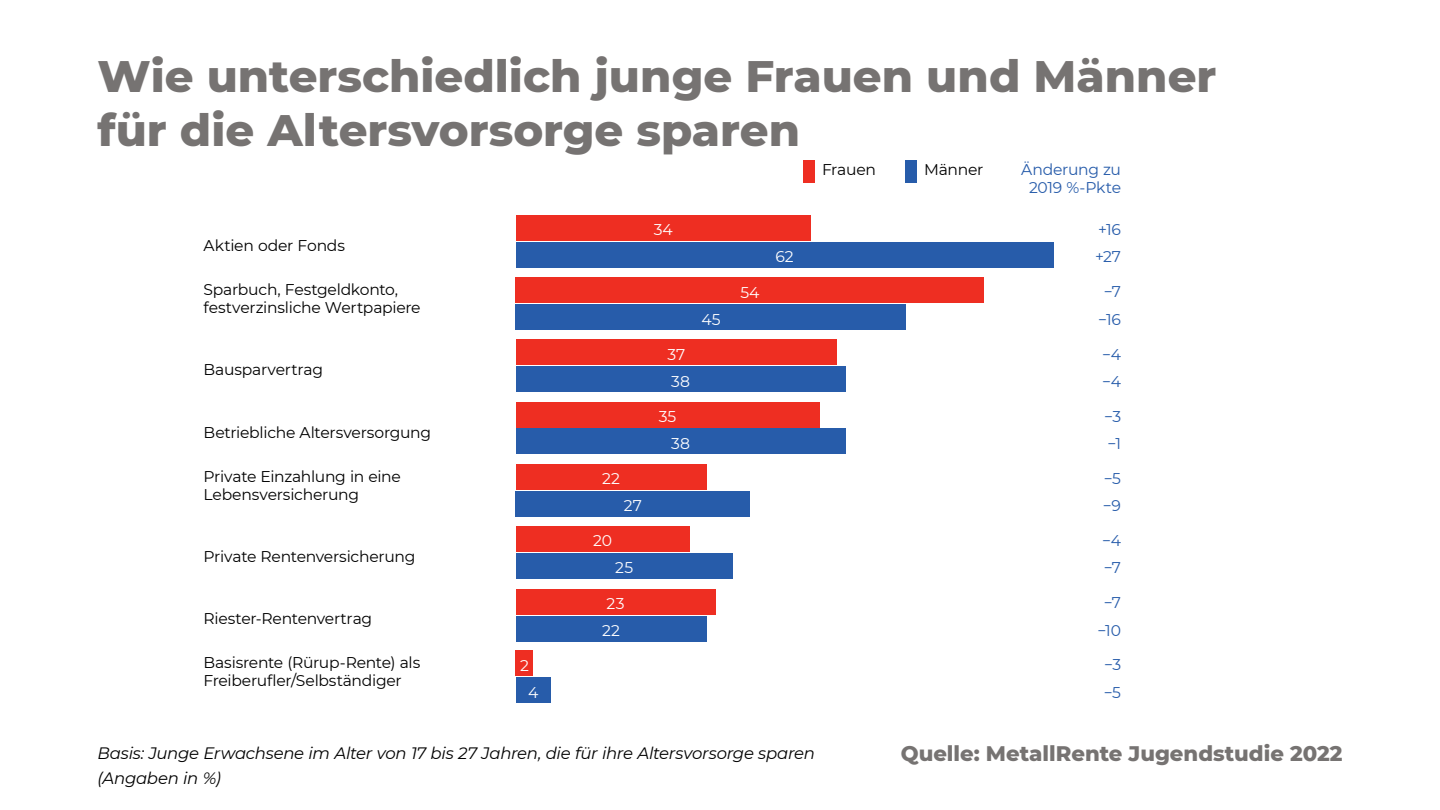
<style>
.page{position:relative;width:1440px;height:810px;background:#fff}
.page>*{position:absolute;margin:0;border:0;box-sizing:border-box;transform-origin:0 0}
.t1{font:800 45px/54px "Montserrat";color:#767372}
.t2{font:800 21.52px "Montserrat";color:#767372}
.t3{font:italic 16.5px/24.6px "Montserrat";letter-spacing:-.015em;color:#000}
.t4{font:15.52px/18.1px "Montserrat";letter-spacing:-.015em;color:#000}
.t5{font:15.52px/27.2px "Montserrat";letter-spacing:-.015em;color:#275caa}
.t6{font:15.52px "Montserrat";color:#fff}
</style>
<div class="page">
<div style="left:804px;top:160px;width:11px;height:23px;background:#ee2e22"></div>
<div style="left:516px;top:339px;width:321px;height:26px;background:#ee2e22"></div>
<div style="left:516px;top:277px;width:468px;height:26px;background:#ee2e22"></div>
<div style="left:906px;top:160px;width:11px;height:23px;background:#275caa"></div>
<div style="left:516px;top:242px;width:538px;height:26px;background:#275caa"></div>
<div style="left:516px;top:215px;width:295px;height:26px;background:#ee2e22"></div>
<div style="left:516px;top:304px;width:390px;height:26px;background:#275caa"></div>
<div style="left:516px;top:366px;width:329px;height:26px;background:#275caa"></div>
<div style="left:516px;top:429px;width:329px;height:25px;background:#275caa"></div>
<div style="left:516px;top:402px;width:303px;height:25px;background:#ee2e22"></div>
<div style="left:516px;top:491px;width:234px;height:25px;background:#275caa"></div>
<div style="left:516px;top:464px;width:191px;height:26px;background:#ee2e22"></div>
<div style="left:516px;top:553px;width:217px;height:26px;background:#275caa"></div>
<div style="left:516px;top:526px;width:173px;height:26px;background:#ee2e22"></div>
<div style="left:516px;top:616px;width:191px;height:26px;background:#275caa"></div>
<div style="left:516px;top:589px;width:199px;height:26px;background:#ee2e22"></div>
<div style="left:516px;top:677px;width:35px;height:26px;background:#275caa"></div>
<div style="left:516px;top:650px;width:17px;height:26px;background:#ee2e22"></div>
<h1 class="t1" style="left:98px;top:47px;width:1121px">Wie unterschiedlich junge Frauen und Männer für die Altersvorsorge sparen</h1>
<p class="t4" style="left:924px;top:160px;width:61px">Männer</p>
<p class="t5" style="left:1021px;top:160px;width:101px;line-height:18.1px;text-align:center">Änderung zu<br>2019 %-Pkte</p>
<p class="t4" style="left:822px;top:160px;width:55px">Frauen</p>
<p class="t4" style="left:204px;top:236px;width:143px">Aktien oder Fonds</p>
<p class="t4" style="left:204px;top:280px;width:219px">Sparbuch, Festgeldkonto, festverzinsliche Wertpapiere</p>
<p class="t4" style="left:204px;top:360px;width:121px">Bausparvertrag</p>
<p class="t4" style="left:204px;top:423px;width:229px">Betriebliche Altersversorgung</p>
<p class="t4" style="left:204px;top:467px;width:199px">Private Einzahlung in eine<br>Lebensversicherung</p>
<p class="t4" style="left:204px;top:547px;width:213px">Private Rentenversicherung</p>
<p class="t4" style="left:204px;top:609px;width:170px">Riester-Rentenvertrag</p>
<p class="t4" style="left:204px;top:653px;width:218px">Basisrente (Rürup-Rente) als<br>Freiberufler/Selbständiger</p>
<p class="t6" style="left:520px;top:655px;width:10px">2</p>
<p class="t6" style="left:528px;top:682px;width:12px">4</p>
<p class="t6" style="left:654px;top:219px;width:21px">34</p>
<p class="t6" style="left:602px;top:468px;width:19px">22</p>
<p class="t6" style="left:593px;top:530px;width:20px">20</p>
<p class="t6" style="left:624px;top:495px;width:19px">27</p>
<p class="t6" style="left:615px;top:557px;width:19px">25</p>
<p class="t6" style="left:607px;top:593px;width:19px">23</p>
<p class="t6" style="left:602px;top:620px;width:19px">22</p>
<p class="t6" style="left:667px;top:343px;width:19px">37</p>
<p class="t6" style="left:671px;top:371px;width:20px">38</p>
<p class="t6" style="left:659px;top:406px;width:19px">35</p>
<p class="t6" style="left:671px;top:433px;width:20px">38</p>
<p class="t6" style="left:701px;top:308px;width:21px">45</p>
<p class="t6" style="left:740px;top:281px;width:21px">54</p>
<p class="t6" style="left:776px;top:246px;width:20px">62</p>
<p class="t3" style="left:98px;top:741px;width:719px">Basis: Junge Erwachsene im Alter von 17 bis 27 Jahren, die für ihre Altersvorsorge sparen (Angaben in %)</p>
<p class="t5" style="left:1095px;top:215px;width:27px">+16 +27</p>
<p class="t5" style="left:1098px;top:278px;width:24px;text-align:center">−7 −16</p>
<p class="t5" style="left:1102px;top:340px;width:20px">−4 −4</p>
<p class="t5" style="left:1104px;top:402px;width:18px">−3 −1</p>
<p class="t5" style="left:1103px;top:464px;width:20px">−5 −9</p>
<p class="t5" style="left:1102px;top:526px;width:20px">−4 −7</p>
<p class="t5" style="left:1097px;top:589px;width:25px;text-align:center">−7 −10</p>
<p class="t5" style="left:1104px;top:651px;width:19px">−3 −5</p>
<h2 class="t2" style="left:901px;top:737px;width:443px">Quelle: MetallRente Jugendstudie 2022</h2>
</div>
